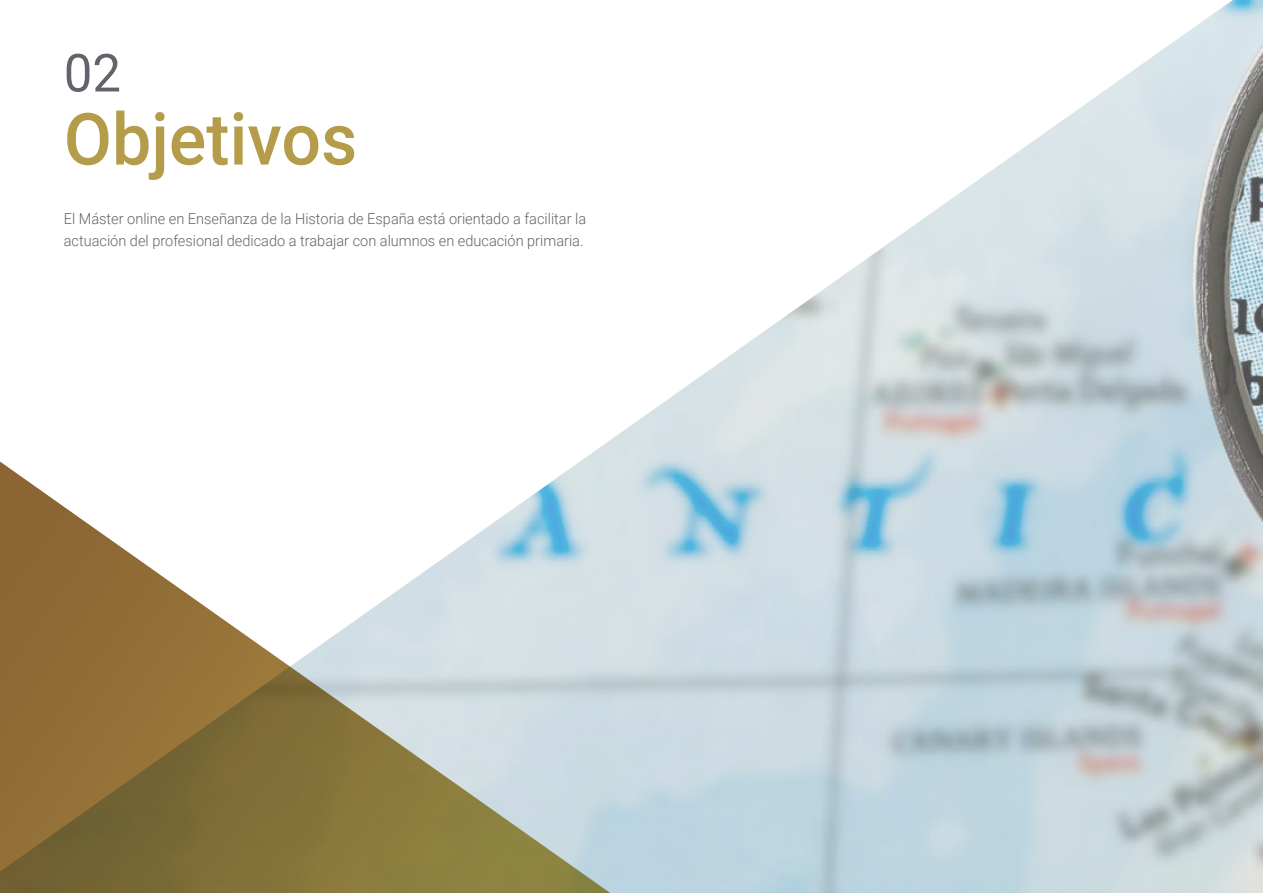
<style>
.page{position:relative;width:1263px;height:893px;background:#fff}
.page>*{position:absolute;margin:0;border:0;box-sizing:border-box;transform-origin:0 0}
.t1{font:500 72px "Roboto";color:#b49c4b}
.t2{font:52.5px "Roboto";color:#61646a}
.t3{font:300 15px/22.5px "Roboto";color:#61646a}
</style>
<div class="page">
<img style="left:602px;top:0;width:661px;height:893px">
<svg style="left:0;top:446px;width:640px;height:447px"></svg>
<h2 class="t2" style="left:64px;top:36px;width:59px">02</h2>
<h1 class="t1" style="left:64px;top:89px;width:295px">Objetivos</h1>
<p class="t3" style="left:64px;top:207px;width:524px">El Máster online en Enseñanza de la Historia de España está orientado a facilitar la actuación del profesional dedicado a trabajar con alumnos en educación primaria.</p>
</div>
